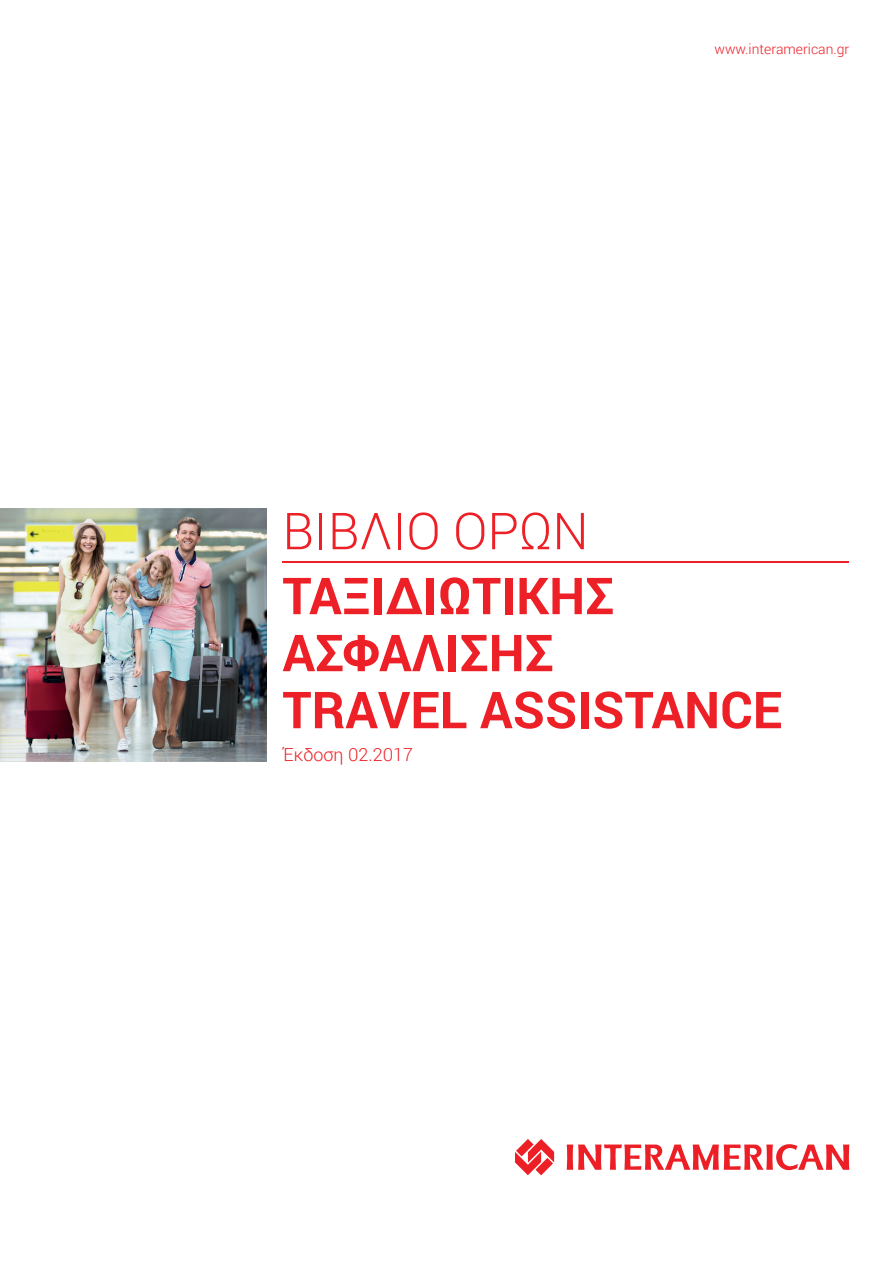
<style>
.page{position:relative;width:893px;height:1263px;background:#fff}
.page>*{position:absolute;margin:0;border:0;box-sizing:border-box;transform-origin:0 0}
.t1{font:700 51px/57px "Roboto";color:#ec2026}
.t2{font:300 51px "Roboto";color:#ec2026}
.t3{font:300 18px "Roboto";color:#ec2026}
.t4{font:300 13.95px "Roboto";color:#ec2026}
</style>
<div class="page">
<svg style="left:515px;top:1139px;width:39px;height:36px"></svg>
<svg style="left:567px;top:1144px;width:282px;height:26px"></svg>
<hr style="left:282px;top:561px;width:567px;height:2px;background:#ec2026">
<img style="left:0;top:509px;width:267px;height:253px">
<p class="t4" style="left:714px;top:40px;width:136px">www.interamerican.gr</p>
<p class="t2" style="left:282px;top:496px;width:308px">ΒΙΒΛΙΟ ΟΡΩΝ</p>
<p class="t1" style="left:282px;top:565px;width:501px">ΤΑΞΙ∆ΙΩΤΙΚΗΣ<br>ΑΣΦΑΛΙΣΗΣ<br>TRAVEL ASSISTANCE</p>
<p class="t3" style="left:283px;top:742px;width:132px">Έκδοση 02.2017</p>
</div>
